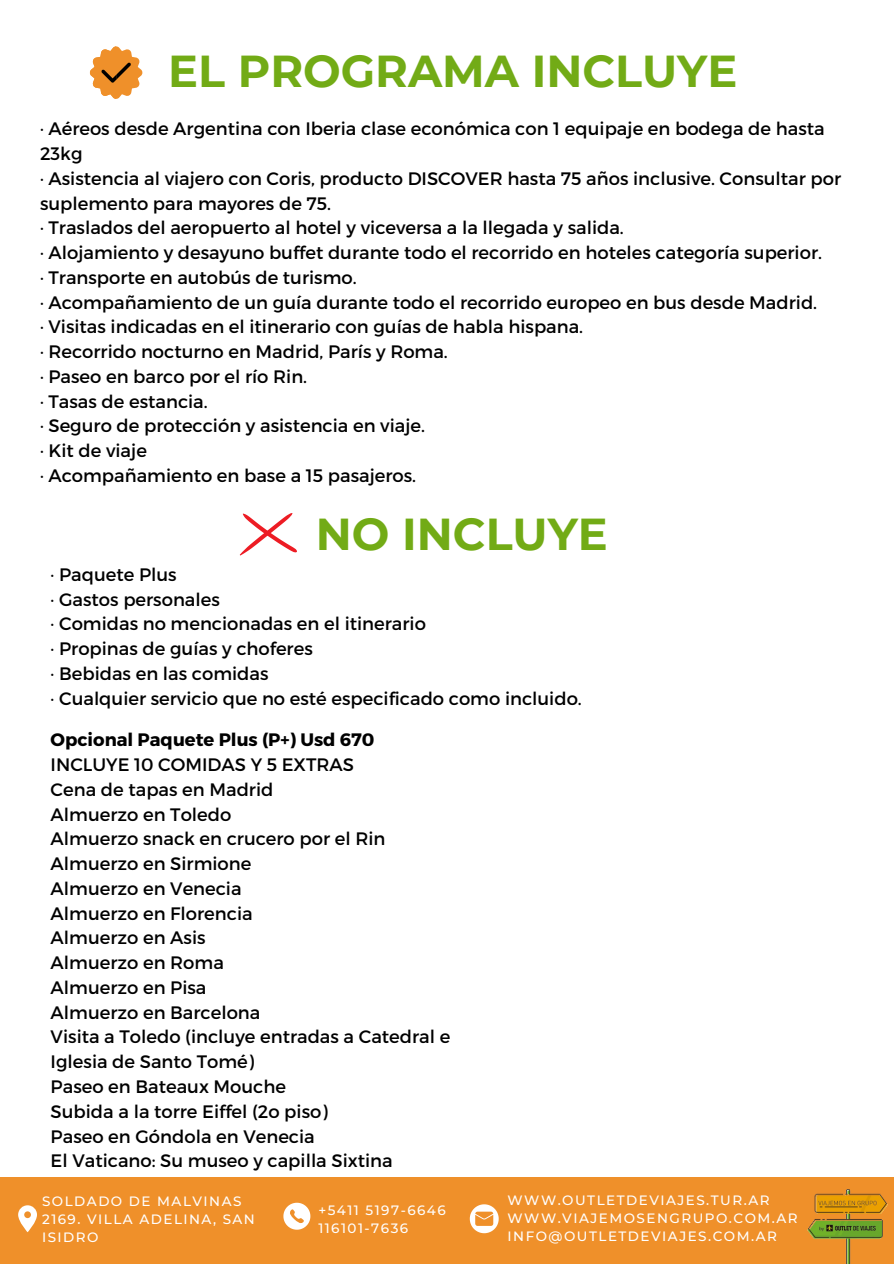
<style>
.page{position:relative;width:894px;height:1264px;background:#fff}
.page>*{position:absolute;margin:0;border:0;box-sizing:border-box;transform-origin:0 0}
.t1{font:700 44.55px "Montserrat";color:#72ab16}
.t2{font:18px/24.8px "Montserrat";color:#000}
.t3{font:500 13.5px/18px "Montserrat";letter-spacing:.11em;color:#fff}
.s1{font-weight:700}
</style>
<div class="page">
<div style="left:0;top:1177px;width:893px;height:86px;background:#ef902a"></div>
<svg style="left:18px;top:1205px;width:19px;height:27px"></svg>
<svg style="left:283px;top:1202px;width:27px;height:27px"></svg>
<svg style="left:469px;top:1204px;width:29px;height:29px"></svg>
<img style="left:807px;top:1189px;width:81px;height:74px">
<svg style="left:89px;top:46px;width:54px;height:53px"></svg>
<svg style="left:239px;top:513px;width:58px;height:42px"></svg>
<h1 class="t1" style="left:168px;top:44px;width:570px">EL PROGRAMA INCLUYE</h1>
<h2 class="t2" style="left:40px;top:116px;width:802px">· Aéreos desde Argentina con Iberia clase económica con 1 equipaje en bodega de hasta 23kg<br>· Asistencia al viajero con Coris, producto DISCOVER hasta 75 años inclusive. Consultar por suplemento para mayores de 75.<br>· Traslados del aeropuerto al hotel y viceversa a la llegada y salida.<br>· Alojamiento y desayuno buffet durante todo el recorrido en hoteles categoría superior.<br>· Transporte en autobús de turismo.<br>· Acompañamiento de un guía durante todo el recorrido europeo en bus desde Madrid.<br>· Visitas indicadas en el itinerario con guías de habla hispana.<br>· Recorrido nocturno en Madrid, París y Roma.<br>· Paseo en barco por el río Rin.<br>· Tasas de estancia.<br>· Seguro de protección y asistencia en viaje.<br>· Kit de viaje<br>· Acompañamiento en base a 15 pasajeros.</h2>
<p class="t1" style="left:316px;top:506px;width:293px">NO INCLUYE</p>
<p class="t2" style="left:51px;top:561px;width:532px">· Paquete Plus<br>· Gastos personales<br>· Comidas no mencionadas en el itinerario<br>· Propinas de guías y choferes<br>· Bebidas en las comidas<br>· Cualquier servicio que no esté especificado como incluido.</p>
<p class="t2" style="left:51px;top:726px;width:401px"><span class="s1">Opcional Paquete Plus (P+) Usd 670<br></span>INCLUYE 10 COMIDAS Y 5 EXTRAS<br>Cena de tapas en Madrid<br>Almuerzo en Toledo<br>Almuerzo snack en crucero por el Rin<br>Almuerzo en Sirmione<br>Almuerzo en Venecia<br>Almuerzo en Florencia<br>Almuerzo en Asis<br>Almuerzo en Roma<br>Almuerzo en Pisa<br>Almuerzo en Barcelona<br>Visita a Toledo (incluye entradas a Catedral e<br>Iglesia de Santo Tomé)<br>Paseo en Bateaux Mouche<br>Subida a la torre Eiffel (2o piso)<br>Paseo en Góndola en Venecia<br>El Vaticano: Su museo y capilla Sixtina</p>
<p class="t3" style="left:42px;top:1191px;width:214px">SOLDADO DE MALVINAS<br>2169. VILLA ADELINA, SAN<br>ISIDRO</p>
<p class="t3" style="left:318px;top:1201px;width:129px">+5411 5197-6646</p>
<p class="t3" style="left:318px;top:1219px;width:91px">116101-7636</p>
<p class="t3" style="left:507px;top:1191px;width:263px">WWW.OUTLETDEVIAJES.TUR.AR</p>
<h1 class="t3" style="left:507px;top:1209px;width:291px">WWW.VIAJEMOSENGRUPO.COM.AR</h1>
<h2 class="t3" style="left:507px;top:1227px;width:271px">INFO@OUTLETDEVIAJES.COM.AR</h2>
</div>
